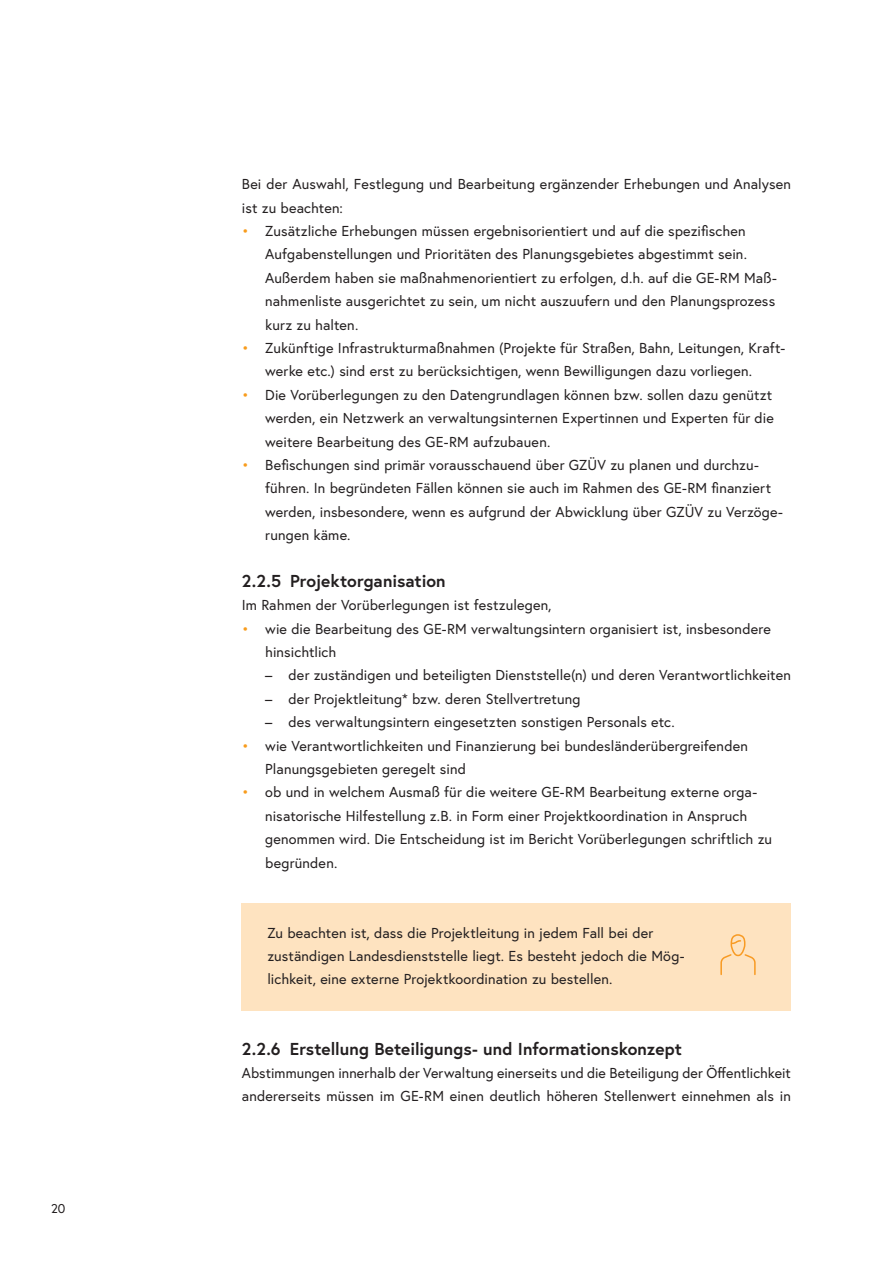
<style>
.page{position:relative;width:893px;height:1263px;background:#fff}
.page>*{position:absolute;margin:0;border:0;box-sizing:border-box;transform-origin:0 0}
.t1{font:700 17.25px "Europa Austria";color:#231f20}
.p_Infobox_Kopie{font:14.4px/23.4px "Europa Austria";letter-spacing:.01em;color:#231f20}
.t2{font:12.75px "Europa Austria";color:#231f20}
.s1{color:#f89c1c}
</style>
<div class="page">
<div style="left:242px;top:903px;width:549px;height:108px;background:#fee3c0"></div>
<svg style="left:720px;top:934px;width:36px;height:41px"></svg>
<p class="t2" style="left:51px;top:1200px;width:16px">20</p>
<p class="p_Infobox_Kopie" style="left:242px;top:172px;width:551px">Bei der Auswahl, Festlegung und Bearbeitung ergänzender Erhebungen und Analysen ist zu beachten:</p>
<p class="p_Infobox_Kopie" style="left:265px;top:219px;width:513px;text-indent:-23px"><span class="s1">•</span> Zusätzliche Erhebungen müssen ergebnisorientiert und auf die spezifischen Aufgabenstellungen und Prioritäten des Planungsgebietes abgestimmt sein.<br>Außerdem haben sie maßnahmenorientiert zu erfolgen, d.h. auf die GE-RM Maß&shy;nahmenliste ausgerichtet zu sein, um nicht auszuufern und den Planungsprozess kurz zu halten.</p>
<p class="p_Infobox_Kopie" style="left:265px;top:336px;width:521px;text-indent:-23px"><span class="s1">•</span> Zukünftige Infrastrukturmaßnahmen (Projekte für Straßen, Bahn, Leitungen, Kraft&shy;werke etc.) sind erst zu berücksichtigen, wenn Bewilligungen dazu vorliegen.</p>
<p class="p_Infobox_Kopie" style="left:265px;top:383px;width:510px;text-align:justify;text-indent:-23px"><span class="s1">•</span> Die Vorüberlegungen zu den Datengrundlagen können bzw. sollen dazu genützt werden, ein Netzwerk an verwaltungsinternen Expertinnen und Experten für die weitere Bearbeitung des GE-RM aufzubauen.</p>
<p class="p_Infobox_Kopie" style="left:265px;top:453px;width:519px;text-indent:-23px"><span class="s1">•</span> Befischungen sind primär vorausschauend über GZÜV zu planen und durchzu&shy;führen. In begründeten Fällen können sie auch im Rahmen des GE-RM finanziert werden, insbesondere, wenn es aufgrund der Abwicklung über GZÜV zu Verzöge&shy;rungen käme.</p>
<h3 class="t1" style="left:242px;top:569px;width:205px">2.2.5 Projektorganisation</h3>
<p class="p_Infobox_Kopie" style="left:242px;top:593px;width:311px">Im Rahmen der Vorüberlegungen ist festzulegen,</p>
<p class="p_Infobox_Kopie" style="left:265px;top:617px;width:507px;text-indent:-23px"><span class="s1">•</span> wie die Bearbeitung des GE-RM verwaltungsintern organisiert ist, insbesondere hinsichtlich</p>
<p class="p_Infobox_Kopie" style="left:265px;top:663px;width:527px">– der zuständigen und beteiligten Dienststelle(n) und deren Verantwortlichkeiten</p>
<p class="p_Infobox_Kopie" style="left:265px;top:687px;width:317px">– der Projektleitung* bzw. deren Stellvertretung</p>
<p class="p_Infobox_Kopie" style="left:265px;top:710px;width:411px">– des verwaltungsintern eingesetzten sonstigen Personals etc.</p>
<p class="p_Infobox_Kopie" style="left:265px;top:733px;width:484px;text-indent:-23px"><span class="s1">•</span> wie Verantwortlichkeiten und Finanzierung bei bundesländerübergreifenden<br>Planungsgebieten geregelt sind</p>
<p class="p_Infobox_Kopie" style="left:265px;top:780px;width:508px;text-indent:-23px"><span class="s1">•</span> ob und in welchem Ausmaß für die weitere GE-RM Bearbeitung externe orga&shy;nisatorische Hilfestellung z.B. in Form einer Projektkoordination in Anspruch genommen wird. Die Entscheidung ist im Bericht Vorüberlegungen schriftlich zu begründen.</p>
<p class="p_Infobox_Kopie" style="left:267px;top:921px;width:419px">Zu beachten ist, dass die Projektleitung in jedem Fall bei der zuständigen Landesdienststelle liegt. Es besteht jedoch die Mög&shy;lichkeit, eine externe Projektkoordination zu bestellen.</p>
<h3 class="t1" style="left:242px;top:1037px;width:442px">2.2.6 Erstellung Beteiligungs- und Informationskonzept</h3>
<p class="p_Infobox_Kopie" style="left:242px;top:1061px;width:551px">Abstimmungen innerhalb der Verwaltung einerseits und die Beteiligung der Öffentlichkeit andererseits müssen im GE-RM einen deutlich höheren Stellenwert einnehmen als in</p>
</div>
